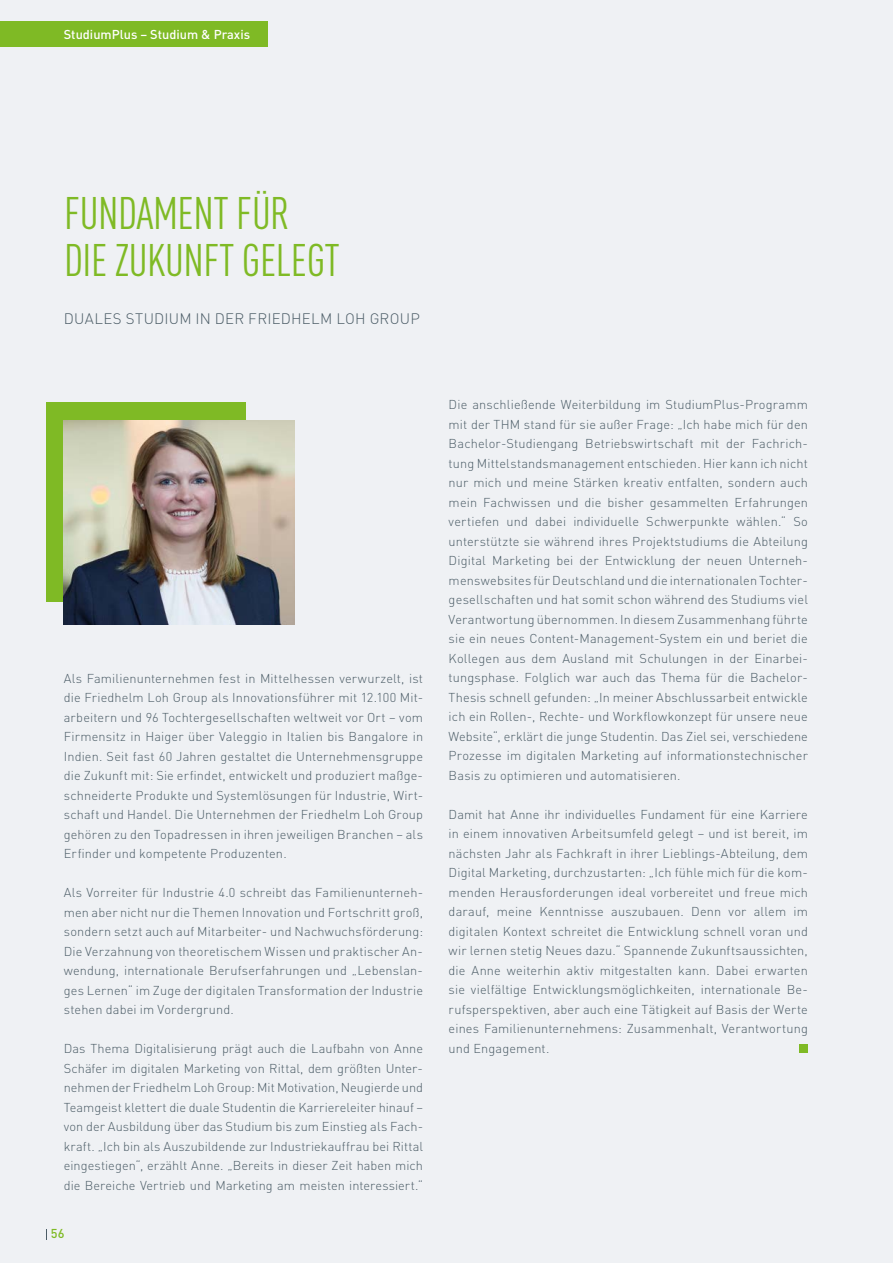
<style>
.page{position:relative;width:893px;height:1263px;background:#eff1f4}
.page>*{position:absolute;margin:0;border:0;box-sizing:border-box;transform-origin:0 0}
.t1{font:condensed 45px/46.5px "DIN Pro";letter-spacing:-.01em;color:#7fba25}
.t2{font:300 15px "DIN Pro";letter-spacing:.015em;color:#4b5c66}
.t3{font:300 12.75px/19.5px "DIN Pro";letter-spacing:.01em;color:#4b5c66;text-align:justify}
.t4{font:500 12.75px "DIN Pro";color:#fff}
.t5{font:500 12.75px "DIN Pro";color:#7fba25}
</style>
<div class="page">
<div style="left:799px;top:1044px;width:9px;height:9px;background:#7fba25"></div>
<div style="left:46px;top:402px;width:200px;height:200px;background:#7fba25"></div>
<img style="left:64px;top:420px;width:231px;height:204px">
<div style="left:0;top:21px;width:267px;height:26px;background:#7fba25"></div>
<p class="t4" style="left:64px;top:26px;width:188px">StudiumPlus – Studium &amp; Praxis</p>
<h1 class="t1" style="left:64px;top:187px;width:277px">FUNDAMENT FÜR<br>DIE ZUKUNFT GELEGT</h1>
<p class="t2" style="left:64px;top:309px;width:357px">DUALES STUDIUM IN DER FRIEDHELM LOH GROUP</p>
<p class="t3" style="left:64px;top:668px;width:361px">Als Familienunternehmen fest in Mittelhessen verwurzelt, ist die Friedhelm Loh Group als Innovationsführer mit 12.100 Mit&shy;arbeitern und 96 Tochtergesellschaften weltweit vor Ort – vom Firmensitz in Haiger über Valeggio in Italien bis Bangalore in Indien. Seit fast 60 Jahren gestaltet die Unternehmensgruppe die Zukunft mit: Sie erfindet, entwickelt und produziert maßge&shy;schneiderte Produkte und Systemlösungen für Industrie, Wirt&shy;schaft und Handel. Die Unternehmen der Friedhelm Loh Group gehören zu den Topadressen in ihren jeweiligen Branchen – als Erfinder und kompetente Produzenten.</p>
<p class="t3" style="left:64px;top:882px;width:361px">Als Vorreiter für Industrie 4.0 schreibt das Familienunterneh&shy;men aber nicht nur die Themen Innovation und Fortschritt groß, sondern setzt auch auf Mitarbeiter- und Nachwuchsförderung:<br>Die Verzahnung von theoretischem Wissen und praktischer An&shy;wendung, internationale Berufserfahrungen und „Lebenslan&shy;ges Lernen“ im Zuge der digitalen Transformation der Industrie stehen dabei im Vordergrund.</p>
<p class="t3" style="left:64px;top:1038px;width:361px">Das Thema Digitalisierung prägt auch die Laufbahn von Anne Schäfer im digitalen Marketing von Rittal, dem größten Unter&shy;nehmen der Friedhelm Loh Group: Mit Motivation, Neugierde und Teamgeist klettert die duale Studentin die Karriereleiter hinauf – von der Ausbildung über das Studium bis zum Einstieg als Fach&shy;kraft. „Ich bin als Auszubildende zur Industriekauffrau bei Rittal eingestiegen“, erzählt Anne. „Bereits in dieser Zeit haben mich die Bereiche Vertrieb und Marketing am meisten interessiert.“</p>
<p class="t5" style="left:51px;top:1225px;width:15px">56</p>
<p class="t3" style="left:449px;top:395px;width:361px">Die anschließende Weiterbildung im StudiumPlus-Programm mit der THM stand für sie außer Frage: „Ich habe mich für den Bachelor-Studiengang Betriebswirtschaft mit der Fachrich&shy;tung Mittelstandsmanagement entschieden. Hier kann ich nicht nur mich und meine Stärken kreativ entfalten, sondern auch mein Fachwissen und die bisher gesammelten Erfahrungen vertiefen und dabei individuelle Schwerpunkte wählen.“ So unterstützte sie während ihres Projektstudiums die Abteilung Digital Marketing bei der Entwicklung der neuen Unterneh&shy;menswebsites für Deutschland und die internationalen Tochter&shy;gesellschaften und hat somit schon während des Studiums viel Verantwortung übernommen. In diesem Zusammenhang führte sie ein neues Content-Management-System ein und beriet die Kollegen aus dem Ausland mit Schulungen in der Einarbei&shy;tungsphase. Folglich war auch das Thema für die Bachelor-Thesis schnell gefunden: „In meiner Abschlussarbeit entwickle ich ein Rollen-, Rechte- und Workflowkonzept für unsere neue Website“, erklärt die junge Studentin. Das Ziel sei, verschiedene Prozesse im digitalen Marketing auf informationstechnischer Basis zu optimieren und automatisieren.</p>
<p class="t3" style="left:449px;top:804px;width:361px">Damit hat Anne ihr individuelles Fundament für eine Karriere in einem innovativen Arbeitsumfeld gelegt – und ist bereit, im nächsten Jahr als Fachkraft in ihrer Lieblings-Abteilung, dem Digital Marketing, durchzustarten: „Ich fühle mich für die kom&shy;menden Herausforderungen ideal vorbereitet und freue mich darauf, meine Kenntnisse auszubauen. Denn vor allem im digitalen Kontext schreitet die Entwicklung schnell voran und wir lernen stetig Neues dazu.“ Spannende Zukunftsaussichten, die Anne weiterhin aktiv mitgestalten kann. Dabei erwarten sie vielfältige Entwicklungsmöglichkeiten, internationale Be&shy;rufsperspektiven, aber auch eine Tätigkeit auf Basis der Werte eines Familienunternehmens: Zusammenhalt, Verantwortung und Engagement.</p>
</div>
